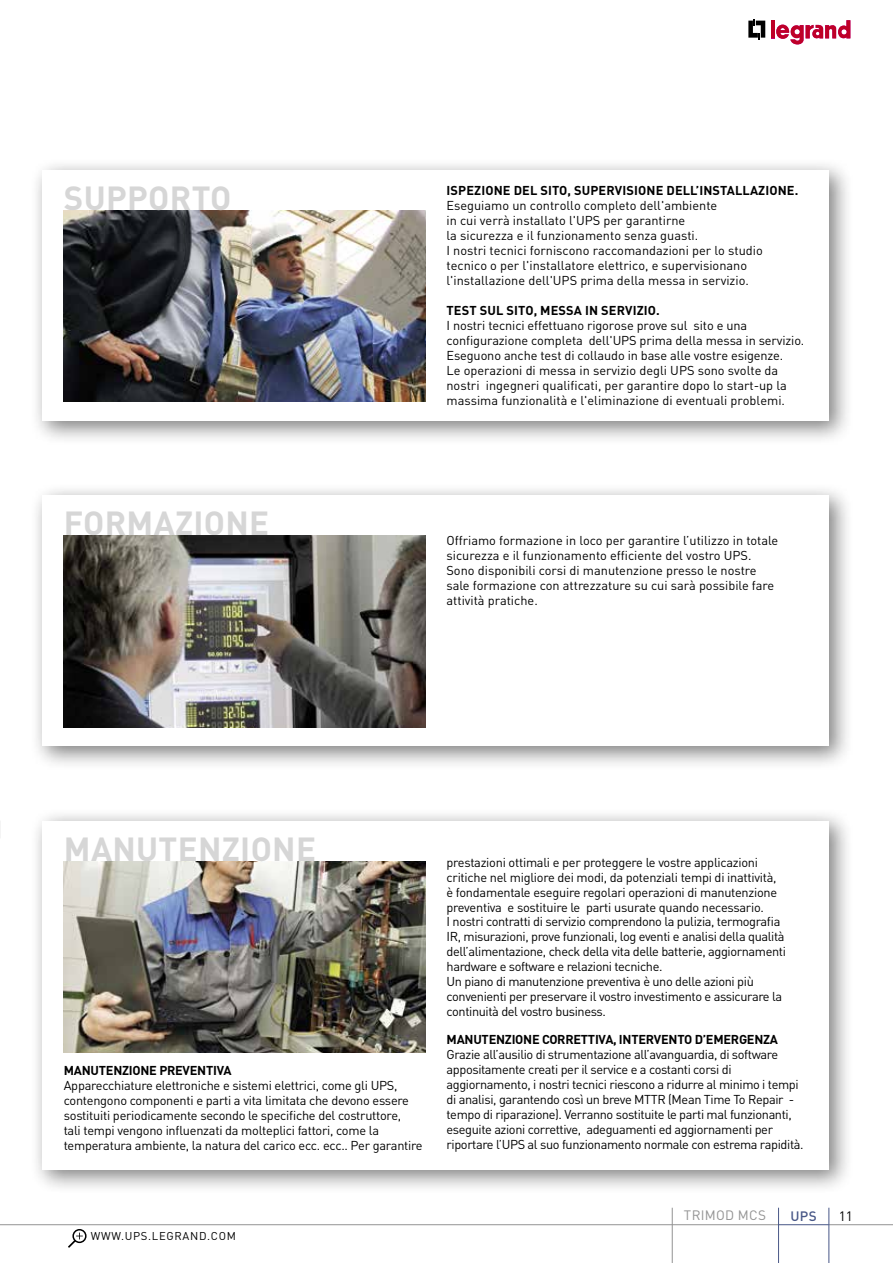
<style>
.page{position:relative;width:893px;height:1263px;background:#fff}
.page>*{position:absolute;margin:0;border:0;box-sizing:border-box;transform-origin:0 0}
.t1{font:700 33px "DIN Pro";letter-spacing:.01em;color:#d6d6d6}
.t2{font:13.5px "DIN Pro";letter-spacing:.02em;color:#939393}
.t3{font:500 13.5px "DIN Pro";color:#485787}
.t4{font:13.5px "DIN Pro";color:#000}
.t5{font:12.75px/15px "DIN Pro";letter-spacing:-.02em;color:#000}
.t6{font:12.75px/15px "DIN Pro";color:#000}
.t7{font:700 12.75px "DIN Pro";letter-spacing:.01em;color:#000}
.t8{font:700 12.75px "DIN Pro";letter-spacing:-.015em;color:#000}
.t9{font:11.25px "DIN Pro";letter-spacing:.06em;color:#000}
</style>
<div class="page">
<hr style="left:0;top:1224px;width:779px;height:1px;background:#939393">
<hr style="left:778px;top:1224px;width:51px;height:1px;background:#485787">
<hr style="left:829px;top:1224px;width:64px;height:1px;background:#939393">
<hr style="left:672px;top:1208px;width:1px;height:55px;background:#939393">
<hr style="left:828px;top:1208px;width:1px;height:55px;background:#485787">
<div style="left:72px;top:1229px;width:15px;height:14px;border:2px solid #000;border-radius:50%"></div>
<svg style="left:68px;top:1232px;width:15px;height:16px"></svg>
<hr style="left:778px;top:1208px;width:1px;height:55px;background:#485787">
<svg style="left:748px;top:19px;width:17px;height:20px"></svg>
<hr style="left:771px;top:20px;width:4px;height:18px;background:#be0027">
<svg style="left:776px;top:20px;width:74px;height:25px"></svg>
<div style="left:30px;top:157px;width:824px;height:289px;background:#000;opacity:.5"></div>
<div style="left:43px;top:170px;width:786px;height:251px;background:#fff"></div>
<img style="left:64px;top:210px;width:361px;height:192px">
<div style="left:30px;top:483px;width:824px;height:288px;background:#000;opacity:.5"></div>
<div style="left:43px;top:495px;width:786px;height:251px;background:#fff"></div>
<img style="left:64px;top:536px;width:361px;height:191px">
<div style="left:30px;top:808px;width:824px;height:386px;background:#000;opacity:.5"></div>
<div style="left:43px;top:821px;width:786px;height:348px;background:#fff"></div>
<img style="left:64px;top:861px;width:361px;height:191px">
<h1 class="t1" style="left:64px;top:176px;width:169px">SUPPORTO</h1>
<h1 class="t1" style="left:64px;top:501px;width:207px">FORMAZIONE</h1>
<p class="t7" style="left:447px;top:181px;width:353px">ISPEZIONE DEL SITO, SUPERVISIONE DELL’INSTALLAZIONE.</p>
<p class="t6" style="left:446px;top:197px;width:318px">Eseguiamo un controllo completo dell'ambiente<br>in cui verrà installato l'UPS per garantirne<br>la sicurezza e il funzionamento senza guasti.<br>I nostri tecnici forniscono raccomandazioni per lo studio tecnico o per l'installatore elettrico, e supervisionano l'installazione dell'UPS prima della messa in servizio.</p>
<p class="t7" style="left:447px;top:301px;width:215px">TEST SUL SITO, MESSA IN SERVIZIO.</p>
<p class="t6" style="left:446px;top:317px;width:359px">I nostri tecnici effettuano rigorose prove sul sito e una configurazione completa dell'UPS prima della messa in servizio.<br>Eseguono anche test di collaudo in base alle vostre esigenze.<br>Le operazioni di messa in servizio degli UPS sono svolte da nostri ingegneri qualificati, per garantire dopo lo start-up la massima funzionalità e l'eliminazione di eventuali problemi.</p>
<p class="t6" style="left:446px;top:533px;width:333px">Offriamo formazione in loco per garantire l’utilizzo in totale sicurezza e il funzionamento efficiente del vostro UPS.<br>Sono disponibili corsi di manutenzione presso le nostre sale formazione con attrezzature su cui sarà possibile fare attività pratiche.</p>
<h1 class="t1" style="left:64px;top:826px;width:254px">MANUTENZIONE</h1>
<p class="t8" style="left:64px;top:1061px;width:169px">MANUTENZIONE PREVENTIVA</p>
<p class="t5" style="left:64px;top:1077px;width:360px">Apparecchiature elettroniche e sistemi elettrici, come gli UPS, contengono componenti e parti a vita limitata che devono essere sostituiti periodicamente secondo le specifiche del costruttore,<br>tali tempi vengono influenzati da molteplici fattori, come la temperatura ambiente, la natura del carico ecc. ecc.. Per garantire</p>
<p class="t9" style="left:91px;top:1228px;width:147px">WWW.UPS.LEGRAND.COM</p>
<p class="t5" style="left:447px;top:854px;width:341px">prestazioni ottimali e per proteggere le vostre applicazioni critiche nel migliore dei modi, da potenziali tempi di inattività, è fondamentale eseguire regolari operazioni di manutenzione preventiva e sostituire le parti usurate quando necessario.<br>I nostri contratti di servizio comprendono la pulizia, termografia IR, misurazioni, prove funzionali, log eventi e analisi della qualità dell’alimentazione, check della vita delle batterie, aggiornamenti hardware e software e relazioni tecniche.<br>Un piano di manutenzione preventiva è uno delle azioni più convenienti per preservare il vostro investimento e assicurare la continuità del vostro business.</p>
<p class="t8" style="left:447px;top:1031px;width:333px">MANUTENZIONE CORRETTIVA, INTERVENTO D’EMERGENZA</p>
<p class="t5" style="left:447px;top:1046px;width:358px">Grazie all’ausilio di strumentazione all’avanguardia, di software appositamente creati per il service e a costanti corsi di aggiornamento, i nostri tecnici riescono a ridurre al minimo i tempi di analisi, garantendo così un breve MTTR (Mean Time To Repair - tempo di riparazione). Verranno sostituite le parti mal funzionanti, eseguite azioni correttive, adeguamenti ed aggiornamenti per riportare l’UPS al suo funzionamento normale con estrema rapidità.</p>
<p class="t2" style="left:684px;top:1206px;width:84px">TRIMOD MCS</p>
<p class="t3" style="left:791px;top:1207px;width:28px">UPS</p>
<p class="t4" style="left:839px;top:1206px;width:16px">11</p>
</div>
